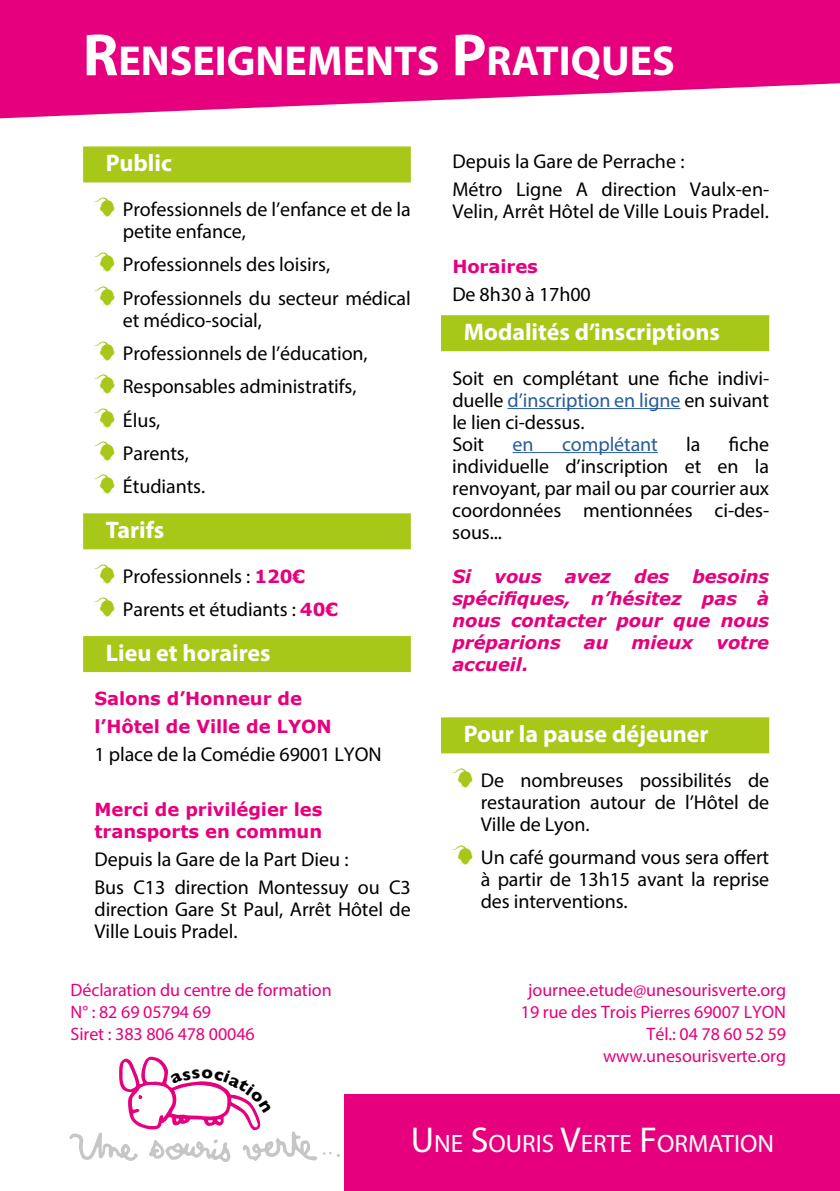
<style>
.page{position:relative;width:840px;height:1191px;background:#fff}
.page>*{position:absolute;margin:0;border:0;box-sizing:border-box;transform-origin:0 0}
.t1{font:700 42px "Myriad Pro";color:#fff}
.t2{font:25.2px "Myriad Pro";color:#fff}
.t3{font:700 24px "Myriad Pro";color:#fff}
.t4{font:20px/22px "Myriad Pro";letter-spacing:-.005em;color:#000}
.t5{font:20px "Myriad Pro";letter-spacing:-.005em;color:#275b9b}
.t6{font:18px/22px "Myriad Pro";letter-spacing:-.005em;color:#e6007d;text-align:right}
.t7{font:italic 700 18px/22px "Verdana";letter-spacing:-.005em;color:#e6007d;text-align:justify}
.t8{font:700 18px/27.6px "Verdana";letter-spacing:-.005em;color:#e6007d}
.s1{font-size:60px}
.s2{font-family:"souris verte";color:#a8c819}
.s3{font-family:"Verdana";font-weight:700;font-size:18px;color:#e6007d}
.s4{color:#275b9b}
.s5{font-size:36px}
</style>
<div class="page">
<div style="left:345px;top:1094px;width:494px;height:97px;background:#e6007d"></div>
<svg style="left:0;top:0;width:839px;height:118px;background:#e9258f"></svg>
<div style="left:83px;top:146px;width:327px;height:36px;background:#a8c819"></div>
<div style="left:83px;top:513px;width:327px;height:36px;background:#a8c819"></div>
<div style="left:83px;top:636px;width:327px;height:36px;background:#a8c819"></div>
<div style="left:441px;top:315px;width:327px;height:36px;background:#a8c819"></div>
<hr style="left:507px;top:408px;width:173px;height:1px;background:#275b9b">
<hr style="left:512px;top:452px;width:145px;height:1px;background:#275b9b">
<div style="left:441px;top:717px;width:327px;height:36px;background:#a8c819"></div>
<svg style="left:69px;top:1056px;width:271px;height:106px"></svg>
<h1 class="t1" style="left:83px;top:34px;width:593px"><span class="s1">R</span>ENSEIGNEMENTS <span class="s1">P</span>RATIQUES</h1>
<p class="t3" style="left:106px;top:147px;width:68px">Public</p>
<p class="t4" style="left:123px;top:198px;width:289px;text-indent:-28px"><span class="s2">S</span> Professionnels de l’enfance et de la petite enfance,</p>
<p class="t4" style="left:94px;top:247px;width:317px;line-height:33.4px"><span class="s2">S</span> Professionnels des loisirs,<br><span class="s2">S</span> Professionnels du secteur médical</p>
<p class="t4" style="left:94px;top:303px;width:274px;line-height:33.4px;text-indent:28px">et médico-social,<br><span class="s2">S</span> Professionnels de l’éducation,<br><span class="s2">S</span> Responsables administratifs,<br><span class="s2">S</span> Élus,<br><span class="s2">S</span> Parents,<br><span class="s2">S</span> Étudiants.</p>
<p class="t3" style="left:106px;top:514px;width:60px">Tarifs</p>
<p class="t4" style="left:94px;top:559px;width:245px;line-height:33.4px"><span class="s2">S</span> Professionnels : <span class="s3">120€<br></span><span class="s2">S</span> Parents et étudiants : <span class="s3">40€</span></p>
<p class="t3" style="left:106px;top:637px;width:166px">Lieu et horaires</p>
<p class="t8" style="left:94px;top:685px;width:238px">Salons d’Honneur de l’Hôtel de Ville de LYON</p>
<p class="t4" style="left:94px;top:742px;width:288px">1 place de la Comédie 69001 LYON</p>
<p class="t8" style="left:94px;top:798px;width:229px;line-height:22px">Merci de privilégier les transports en commun</p>
<p class="t4" style="left:94px;top:845px;width:317px;line-height:27.6px">Depuis la Gare de la Part Dieu :<br>Bus C13 direction Montessuy ou C3</p>
<p class="t4" style="left:94px;top:897px;width:317px">direction Gare St Paul, Arrêt Hôtel de<br>Ville Louis Pradel.</p>
<p class="t6" style="left:71px;top:978px;width:262px;text-align:left">Déclaration du centre de formation<br>N° : 82 69 05794 69<br>Siret : 383 806 478 00046</p>
<p class="t4" style="left:452px;top:147px;width:318px;line-height:27.6px">Depuis la Gare de Perrache :<br>Métro Ligne A direction Vaulx-en-</p>
<p class="t4" style="left:452px;top:200px;width:318px">Velin, Arrêt Hôtel de Ville Louis Pradel.</p>
<p class="t8" style="left:452px;top:253px;width:87px">Horaires</p>
<p class="t4" style="left:452px;top:283px;width:140px">De 8h30 à 17h00</p>
<p class="t3" style="left:463px;top:316px;width:258px">Modalités d’inscriptions</p>
<p class="t4" style="left:452px;top:366px;width:318px">Soit en complétant une fiche indivi&shy;duelle <span class="s4">d’inscription en ligne</span> en suivant le lien ci-dessus.<br>Soit</p>
<p class="t4" style="left:452px;top:432px;width:318px;text-align:justify;text-indent:276px">fiche individuelle d’inscription et en la renvoyant, par mail ou par courrier aux coordonnées mentionnées ci-des&shy;sous...</p>
<p class="t7" style="left:452px;top:565px;width:20px">Si</p>
<p class="t7" style="left:494px;top:565px;width:49px">vous</p>
<p class="t7" style="left:564px;top:565px;width:48px">avez</p>
<p class="t7" style="left:634px;top:565px;width:37px">des</p>
<p class="t5" style="left:512px;top:431px;width:23px">en</p>
<p class="t5" style="left:561px;top:431px;width:97px">complétant</p>
<p class="t4" style="left:686px;top:432px;width:16px">la</p>
<p class="t7" style="left:452px;top:565px;width:318px;text-indent:240px">besoins spécifiques, n’hésitez pas à nous contacter pour que nous préparions</p>
<p class="t7" style="left:583px;top:631px;width:26px">au</p>
<p class="t7" style="left:631px;top:631px;width:63px">mieux</p>
<p class="t7" style="left:716px;top:631px;width:54px">votre</p>
<p class="t7" style="left:452px;top:653px;width:78px">accueil.</p>
<p class="t3" style="left:463px;top:718px;width:246px">Pour la pause déjeuner</p>
<p class="t4" style="left:480px;top:768px;width:290px;text-align:justify;text-indent:-28px"><span class="s2">S</span> De nombreuses possibilités de restauration autour de l’Hôtel de Ville de Lyon.</p>
<p class="t4" style="left:480px;top:846px;width:290px;text-align:justify;text-indent:-28px"><span class="s2">S</span> Un café gourmand vous sera offert à partir de 13h15 avant la reprise des interventions.</p>
<p class="t6" style="left:520px;top:978px;width:266px">journee.etude@unesourisverte.org<br>19 rue des Trois Pierres 69007 LYON<br>Tél.: 04 78 60 52 59 www.unesourisverte.org</p>
<p class="t2" style="left:410px;top:1128px;width:364px"><span class="s5">U</span>NE <span class="s5">S</span>OURIS <span class="s5">V</span>ERTE <span class="s5">F</span>ORMATION</p>
</div>
